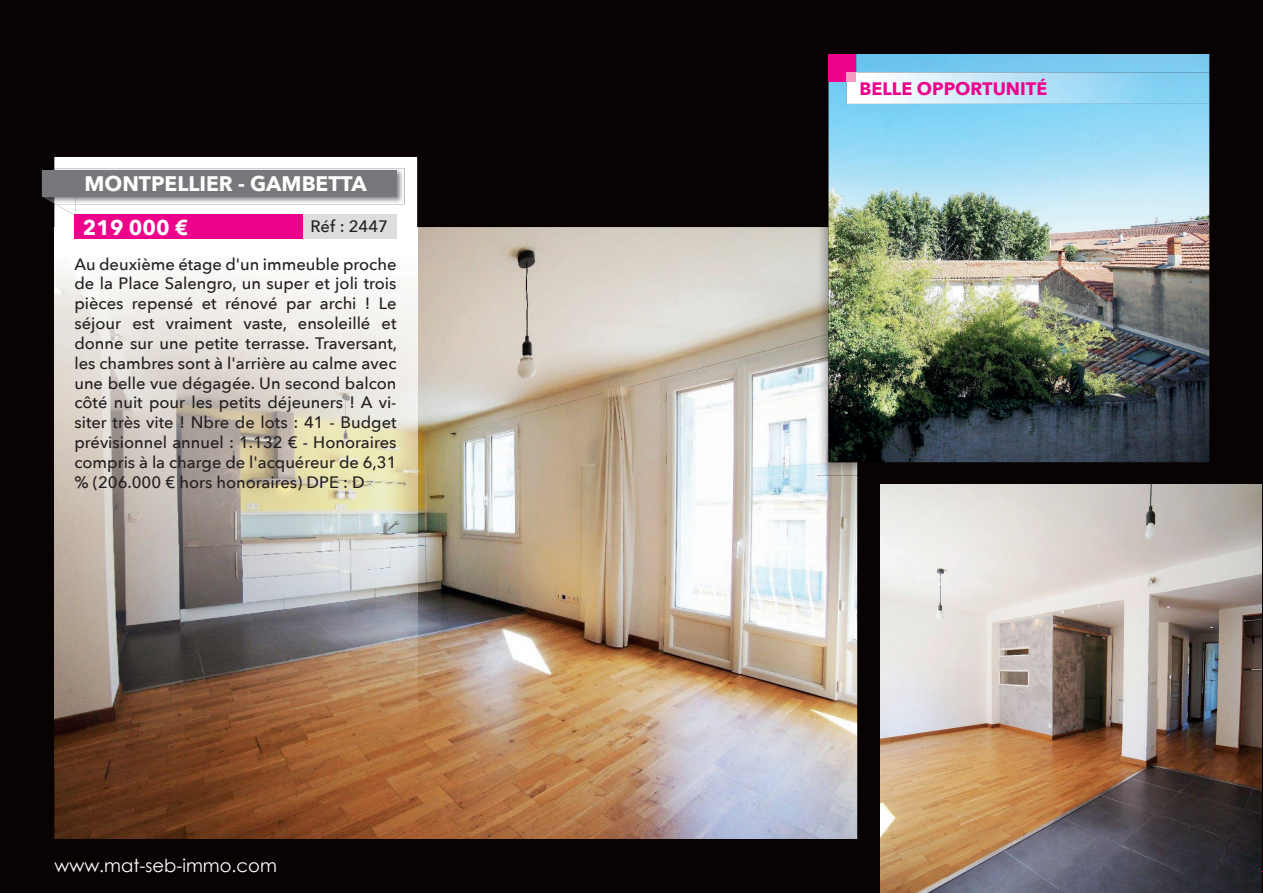
<style>
.page{position:relative;width:1263px;height:893px;background:#080302}
.page>*{position:absolute;margin:0;border:0;box-sizing:border-box;transform-origin:0 0}
.t1{font:700 21px "Avenir Next";color:#fff}
.t2{font:18px "Century Gothic";color:#fff}
.t3{font:700 18px "Avenir Next";color:#ed028c}
.t4{font:500 16.5px/19.8px "Avenir Next";color:#231f20;text-align:justify}
</style>
<div class="page">
<hr style="left:1172px;top:871px;width:91px;height:1px;background:#ed028c">
<img style="left:54px;top:227px;width:803px;height:612px">
<img style="left:54px;top:227px;width:363px;height:540px">
<svg style="left:54px;top:157px;width:363px;height:70px;background:#fbf5f9"></svg>
<div style="left:74px;top:215px;width:234px;height:24px;background:#ed028c"></div>
<img style="left:41px;top:168px;width:363px;height:36px">
<img style="left:42px;top:196px;width:12px;height:7px">
<img style="left:54px;top:196px;width:22px;height:8px">
<div style="left:42px;top:170px;width:354px;height:26px;background:#76787b"></div>
<img style="left:1167px;top:101px;width:43px;height:362px">
<img style="left:857px;top:462px;width:310px;height:13px">
<img style="left:817px;top:227px;width:40px;height:248px">
<img style="left:828px;top:54px;width:381px;height:408px">
<img style="left:881px;top:485px;width:380px;height:408px">
<div style="left:303px;top:215px;width:93px;height:24px;background:#dcdddf"></div>
<div style="left:828px;top:54px;width:28px;height:28px;background:#ed028c"></div>
<img style="left:847px;top:72px;width:362px;height:32px">
<div style="left:847px;top:72px;width:9px;height:10px;background:#f499c2"></div>
<p class="t1" style="left:84px;top:165px;width:284px">MONTPELLIER - GAMBETTA</p>
<p class="t1" style="left:83px;top:209px;width:107px">219 000 €</p>
<p class="t4" style="left:311px;top:216px;width:79px">Réf : 2447</p>
<p class="t4" style="left:74px;top:253px;width:324px">Au deuxième étage d'un immeuble proche de la Place Salengro, un super et joli trois pièces repensé et rénové par archi ! Le séjour est vraiment vaste, ensoleillé et donne sur une petite terrasse. Traversant, les chambres sont à l'arrière au calme avec une belle vue dégagée. Un second balcon côté nuit pour les petits déjeuners ! A vi&shy;siter très vite ! Nbre de lots : 41 - Budget prévisionnel annuel : 1.132 € - Honoraires compris à la charge de l'acquéreur de 6,31 % (206.000 € hors honoraires) DPE : D</p>
<p class="t2" style="left:54px;top:854px;width:224px">www.mat-seb-immo.com</p>
<p class="t3" style="left:859px;top:73px;width:189px">BELLE OPPORTUNITÉ</p>
</div>
